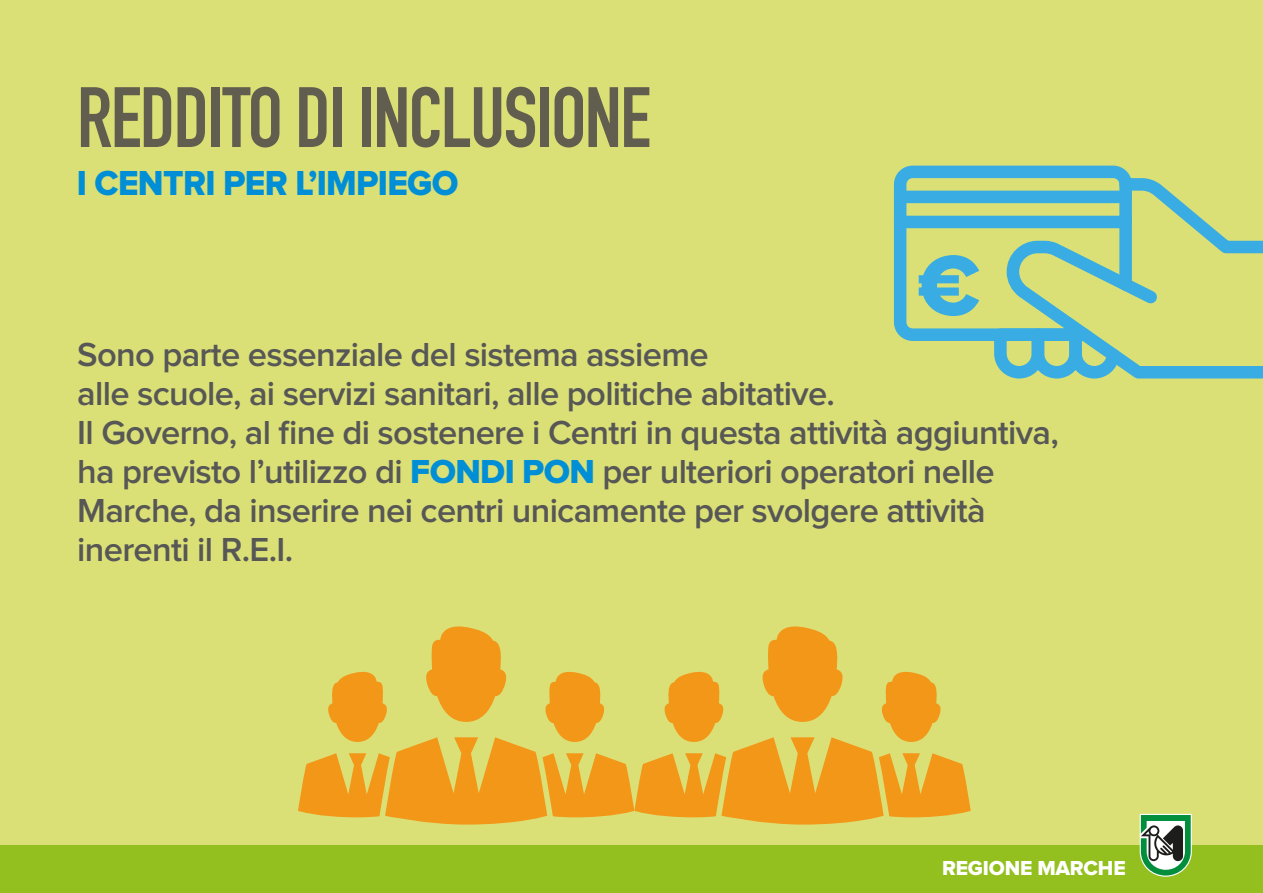
<style>
.page{position:relative;width:1263px;height:893px;background:#fff}
.page>*{position:absolute;margin:0;border:0;box-sizing:border-box;transform-origin:0 0}
.t1{font:88.35px "Proxima Nova Extrabld";color:#39ace3}
.t2{font:84px "DIN Engschrift Std";letter-spacing:-.02em;color:#625e4f}
.t3{font:36px "Proxima Nova Extrabld";letter-spacing:-.02em;color:#008fd6}
.t4{font:600 34.5px/39px "Proxima Nova";letter-spacing:-.02em;color:#575756}
.t5{font:21px "Proxima Nova Extrabld";letter-spacing:-.01em;color:#fff}
.s1{font-family:"Proxima Nova Extrabld";font-weight:400;color:#008fd6}
</style>
<div class="page">
<div style="left:0;top:0;width:1263px;height:892px;background:#dbe076"></div>
<div style="left:0;top:846px;width:1263px;height:47px;background:#93c01f"></div>
<svg style="left:1138px;top:813px;width:55px;height:64px;background:#7ba87b"></svg>
<svg style="left:298px;top:626px;width:673px;height:199px"></svg>
<svg style="left:893px;top:165px;width:234px;height:170px;background:#52b4d1"></svg>
<svg style="left:899px;top:172px;width:364px;height:207px"></svg>
<h2 class="t2" style="left:77px;top:68px;width:575px">REDDITO DI INCLUSIONE</h2>
<p class="t3" style="left:77px;top:167px;width:383px">I CENTRI PER L’IMPIEGO</p>
<h1 class="t1" style="left:917px;top:245px;width:65px">€</h1>
<p class="t4" style="left:77px;top:337px;width:983px">Sono parte essenziale del sistema assieme<br>alle scuole, ai servizi sanitari, alle politiche abitative.<br>Il Governo, al fine di sostenere i Centri in questa attività aggiuntiva, ha previsto l’utilizzo di <span class="s1">FONDI PON</span> per ulteriori operatori nelle Marche, da inserire nei centri unicamente per svolgere attività inerenti il R.E.I.</p>
<p class="t5" style="left:942px;top:858px;width:185px">REGIONE MARCHE</p>
</div>
